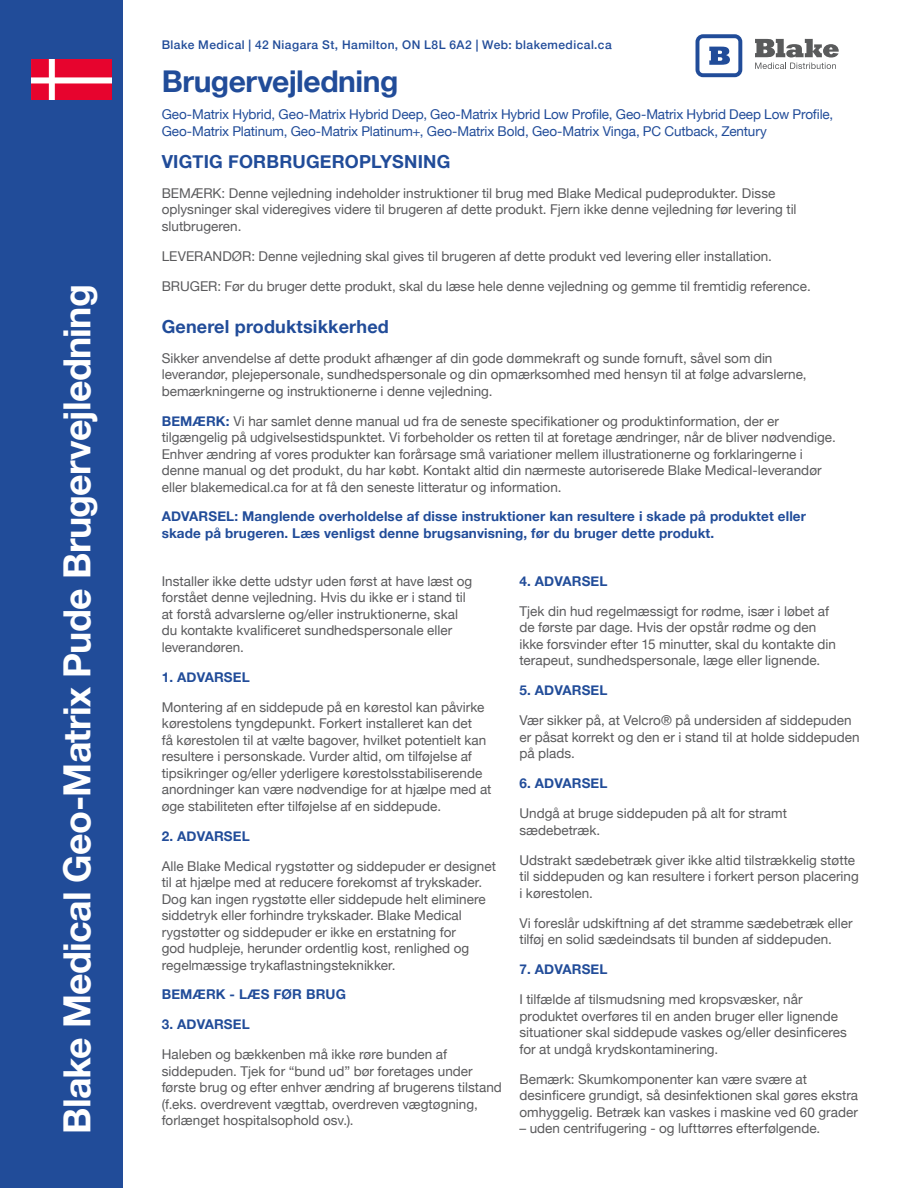
<style>
.page{position:relative;width:918px;height:1188px;background:#fff}
.page>*{position:absolute;margin:0;border:0;box-sizing:border-box;transform-origin:0 0}
.t1{font:700 37.5px "Helvetica Neue";letter-spacing:-.015em;color:#fff}
.t2{font:700 30px "Helvetica Neue";letter-spacing:-.015em;color:#214c99}
.t3{font:700 18px "Helvetica Neue";letter-spacing:.01em;color:#214c99}
.t4{font:13.5px/16.5px "Helvetica Neue";color:#5a5a5c}
.t5{font:700 13.5px/16.2px "Helvetica Neue";letter-spacing:.01em;color:#214c99}
.t6{font:13.5px/16.2px "Helvetica Neue";letter-spacing:-.01em;color:#214c99}
.t7{font:500 12px "Helvetica Neue";letter-spacing:.04em;color:#214c99}
.s1{font-weight:700;color:#214c99}
</style>
<div class="page">
<div style="left:0;top:0;width:122px;height:1188px;background:#214c99"></div>
<svg style="left:696px;top:34px;width:46px;height:43px"></svg>
<svg style="left:755px;top:39px;width:84px;height:30px"></svg>
<img style="left:31px;top:59px;width:80px;height:40px">
<p class="t1" style="left:48px;top:1134px;width:851px;rotate:-90deg">Blake Medical Geo-Matrix Pude Brugervejledning</p>
<p class="t7" style="left:162px;top:36px;width:451px">Blake Medical | 42 Niagara St, Hamilton, ON L8L 6A2 | Web: blakemedical.ca</p>
<p class="t2" style="left:162px;top:58px;width:238px">Brugervejledning</p>
<p class="t6" style="left:162px;top:107px;width:673px">Geo-Matrix Hybrid, Geo-Matrix Hybrid Deep, Geo-Matrix Hybrid Low Profile, Geo-Matrix Hybrid Deep Low Profile,<br>Geo-Matrix Platinum, Geo-Matrix Platinum+, Geo-Matrix Bold, Geo-Matrix Vinga, PC Cutback, Zentury</p>
<p class="t3" style="left:162px;top:147px;width:290px">VIGTIG FORBRUGEROPLYSNING</p>
<p class="t4" style="left:162px;top:185px;width:636px">BEMÆRK: Denne vejledning indeholder instruktioner til brug med Blake Medical pudeprodukter. Disse oplysninger skal videregives videre til brugeren af dette produkt. Fjern ikke denne vejledning før levering til slutbrugeren.</p>
<p class="t4" style="left:162px;top:248px;width:612px">LEVERANDØR: Denne vejledning skal gives til brugeren af dette produkt ved levering eller installation.</p>
<p class="t4" style="left:162px;top:278px;width:651px">BRUGER: Før du bruger dette produkt, skal du læse hele denne vejledning og gemme til fremtidig reference.</p>
<p class="t3" style="left:162px;top:312px;width:229px">Generel produktsikkerhed</p>
<p class="t4" style="left:162px;top:351px;width:646px">Sikker anvendelse af dette produkt afhænger af din gode dømmekraft og sunde fornuft, såvel som din leverandør, plejepersonale, sundhedspersonale og din opmærksomhed med hensyn til at følge advarslerne, bemærkningerne og instruktionerne i denne vejledning.</p>
<p class="t4" style="left:162px;top:414px;width:676px"><span class="s1">BEMÆRK:</span> Vi har samlet denne manual ud fra de seneste specifikationer og produktinformation, der er tilgængelig på udgivelsestidspunktet. Vi forbeholder os retten til at foretage ændringer, når de bliver nødvendige.<br>Enhver ændring af vores produkter kan forårsage små variationer mellem illustrationerne og forklaringerne i denne manual og det produkt, du har købt. Kontakt altid din nærmeste autoriserede Blake Medical-leverandør eller blakemedical.ca for at få den seneste litteratur og information.</p>
<p class="t5" style="left:162px;top:509px;width:646px">ADVARSEL: Manglende overholdelse af disse instruktioner kan resultere i skade på produktet eller skade på brugeren. Læs venligst denne brugsanvisning, før du bruger dette produkt.</p>
<p class="t4" style="left:162px;top:573px;width:312px">Installer ikke dette udstyr uden først at have læst og forstået denne vejledning. Hvis du ikke er i stand til at forstå advarslerne og/eller instruktionerne, skal du kontakte kvalificeret sundhedspersonale eller leverandøren.</p>
<p class="t5" style="left:162px;top:669px;width:90px">1. ADVARSEL</p>
<p class="t4" style="left:162px;top:699px;width:331px">Montering af en siddepude på en kørestol kan påvirke kørestolens tyngdepunkt. Forkert installeret kan det<br>få kørestolen til at vælte bagover, hvilket potentielt kan resultere i personskade. Vurder altid, om tilføjelse af tipsikringer og/eller yderligere kørestolsstabiliserende anordninger kan være nødvendige for at hjælpe med at øge stabiliteten efter tilføjelse af en siddepude.</p>
<p class="t5" style="left:162px;top:828px;width:90px">2. ADVARSEL</p>
<p class="t4" style="left:162px;top:858px;width:336px">Alle Blake Medical rygstøtter og siddepuder er designet til at hjælpe med at reducere forekomst af trykskader.<br>Dog kan ingen rygstøtte eller siddepude helt eliminere siddetryk eller forhindre trykskader. Blake Medical rygstøtter og siddepuder er ikke en erstatning for<br>god hudpleje, herunder ordentlig kost, renlighed og regelmæssige trykaflastningsteknikker.</p>
<p class="t5" style="left:162px;top:987px;width:186px">BEMÆRK - LÆS FØR BRUG</p>
<p class="t5" style="left:162px;top:1017px;width:90px">3. ADVARSEL</p>
<p class="t4" style="left:162px;top:1047px;width:342px">Haleben og bækkenben må ikke røre bunden af siddepuden. Tjek for “bund ud” bør foretages under første brug og efter enhver ændring af brugerens tilstand (f.eks. overdrevent vægttab, overdreven vægtøgning, forlænget hospitalsophold osv.).</p>
<p class="t5" style="left:519px;top:573px;width:90px">4. ADVARSEL</p>
<p class="t4" style="left:519px;top:604px;width:318px">Tjek din hud regelmæssigt for rødme, især i løbet af de første par dage. Hvis der opstår rødme og den ikke forsvinder efter 15 minutter, skal du kontakte din terapeut, sundhedspersonale, læge eller lignende.</p>
<p class="t5" style="left:519px;top:683px;width:90px">5. ADVARSEL</p>
<p class="t4" style="left:519px;top:713px;width:342px">Vær sikker på, at Velcro® på undersiden af siddepuden er påsat korrekt og den er i stand til at holde siddepuden på plads.</p>
<p class="t5" style="left:519px;top:776px;width:90px">6. ADVARSEL</p>
<p class="t4" style="left:519px;top:806px;width:269px">Undgå at bruge siddepuden på alt for stramt sædebetræk.</p>
<p class="t4" style="left:519px;top:853px;width:341px">Udstrakt sædebetræk giver ikke altid tilstrækkelig støtte til siddepuden og kan resultere i forkert person placering i kørestolen.</p>
<p class="t4" style="left:519px;top:916px;width:335px">Vi foreslår udskiftning af det stramme sædebetræk eller tilføj en solid sædeindsats til bunden af siddepuden.</p>
<p class="t5" style="left:519px;top:962px;width:90px">7. ADVARSEL</p>
<p class="t4" style="left:519px;top:992px;width:329px">I tilfælde af tilsmudsning med kropsvæsker, når produktet overføres til en anden bruger eller lignende situationer skal siddepude vaskes og/eller desinficeres for at undgå krydskontaminering.</p>
<p class="t4" style="left:519px;top:1072px;width:340px">Bemærk: Skumkomponenter kan være svære at desinficere grundigt, så desinfektionen skal gøres ekstra omhyggelig. Betræk kan vaskes i maskine ved 60 grader</p>
<p class="t4" style="left:519px;top:1121px;width:302px">– uden centrifugering - og lufttørres efterfølgende.</p>
</div>
